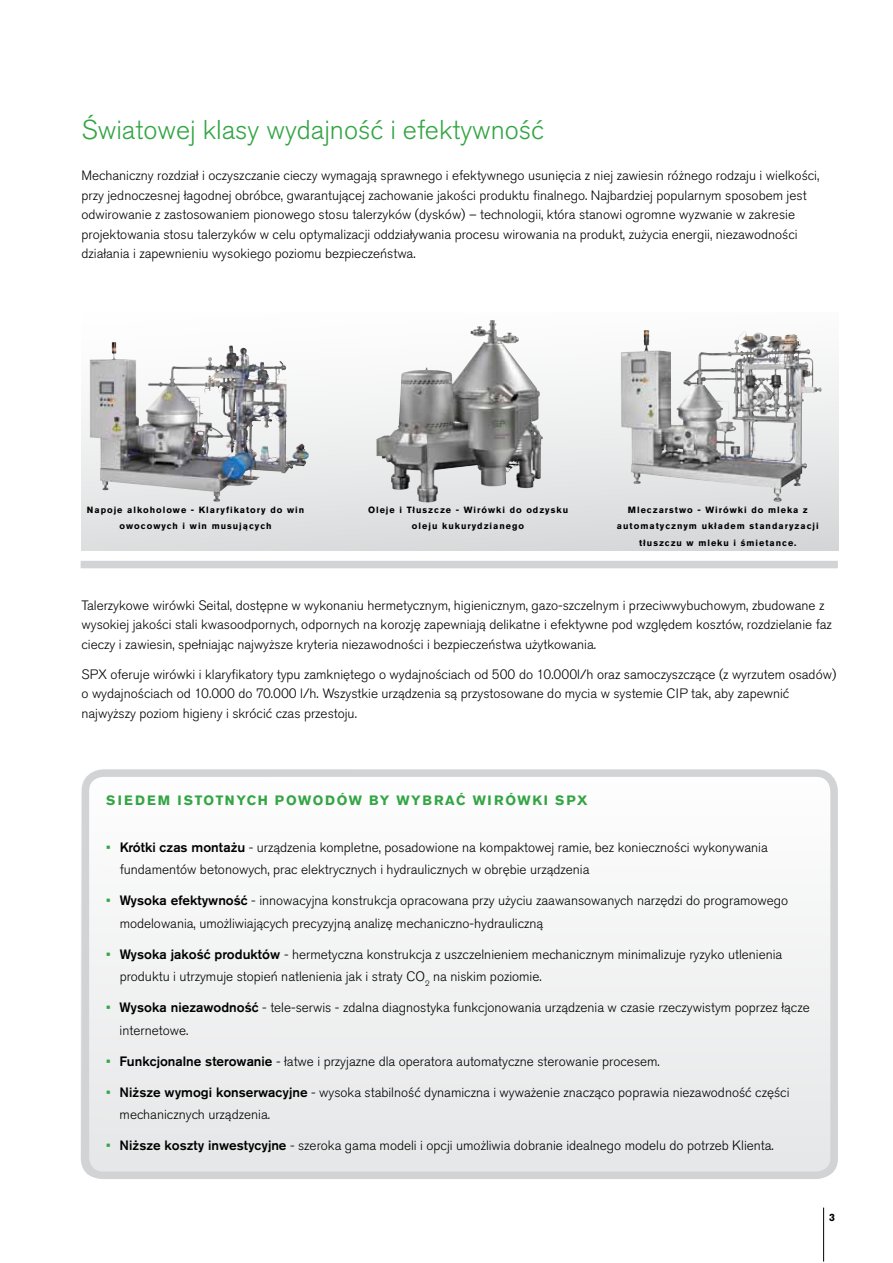
<style>
.page{position:relative;width:893px;height:1263px;background:#fff}
.page>*{position:absolute;margin:0;border:0;box-sizing:border-box;transform-origin:0 0}
.t1{font:300 27px "Akzidenz Grotesk Pro";color:#33a544}
.t2{font:300 13.5px/19.5px "Akzidenz Grotesk Pro";color:#000}
.t3{font:700 13.5px "Akzidenz Grotesk Pro";letter-spacing:.14em;color:#33a544}
.t4{font:700 10.5px "Akzidenz Grotesk Pro";color:#000}
.t5{font:700 9px/16.5px "Akzidenz Grotesk Pro";letter-spacing:.11em;color:#000;text-align:center}
.s1{font-weight:500;color:#33a544}
.s2{font-weight:500}
</style>
<div class="page">
<svg style="left:81px;top:320px;width:757px;height:230px"></svg>
<hr style="left:823px;top:1207px;width:1px;height:54px;background:#000">
<div style="left:81px;top:561px;width:757px;height:7px;background:#d1d3d4"></div>
<div style="left:82px;top:769px;width:755px;height:408px;background:#f2f2f3;border-radius:18px"></div>
<img style="left:621px;top:330px;width:196px;height:172px">
<img style="left:400px;top:320px;width:92px;height:83px">
<img style="left:90px;top:342px;width:219px;height:160px">
<div style="left:82px;top:769px;width:756px;height:410px;border:8px solid #d1d3d4;border-radius:18px"></div>
<h1 class="t1" style="left:81px;top:112px;width:464px">Światowej klasy wydajność i efektywność</h1>
<p class="t2" style="left:81px;top:166px;width:739px">Mechaniczny rozdział i oczyszczanie cieczy wymagają sprawnego i efektywnego usunięcia z niej zawiesin różnego rodzaju i wielkości, przy jednoczesnej łagodnej obróbce, gwarantującej zachowanie jakości produktu finalnego. Najbardziej popularnym sposobem jest odwirowanie z zastosowaniem pionowego stosu talerzyków (dysków) – technologii, która stanowi ogromne wyzwanie w zakresie projektowania stosu talerzyków w celu optymalizacji oddziaływania procesu wirowania na produkt, zużycia energii, niezawodności działania i zapewnieniu wysokiego poziomu bezpieczeństwa.</p>
<p class="t5" style="left:87px;top:501px;width:219px">Napoje alkoholowe - Klaryfikatory do win owocowych i win musujących</p>
<p class="t5" style="left:368px;top:501px;width:202px">Oleje i Tłuszcze - Wirówki do odzysku oleju kukurydzianego</p>
<p class="t5" style="left:617px;top:501px;width:203px">Mleczarstwo - Wirówki do mleka z automatycznym układem standaryzacji tłuszczu w mleku i śmietance.</p>
<p class="t2" style="left:81px;top:595px;width:752px">Talerzykowe wirówki Seital, dostępne w wykonaniu hermetycznym, higienicznym, gazo-szczelnym i przeciwwybuchowym, zbudowane z wysokiej jakości stali kwasoodpornych, odpornych na korozję zapewniają delikatne i efektywne pod względem kosztów, rozdzielanie faz cieczy i zawiesin, spełniając najwyższe kryteria niezawodności i bezpieczeństwa użytkowania.</p>
<p class="t2" style="left:81px;top:664px;width:756px">SPX oferuje wirówki i klaryfikatory typu zamkniętego o wydajnościach od 500 do 10.000l/h oraz samoczyszczące (z wyrzutem osadów) o wydajnościach od 10.000 do 70.000 l/h. Wszystkie urządzenia są przystosowane do mycia w systemie CIP tak, aby zapewnić najwyższy poziom higieny i skrócić czas przestoju.</p>
<p class="t3" style="left:106px;top:792px;width:82px">Sie dem istot</p>
<p class="t3" style="left:225px;top:792px;width:63px">nych powo</p>
<p class="t3" style="left:325px;top:792px;width:264px">dów by wybrać wi rówki SPX</p>
<p class="t2" style="left:120px;top:836px;width:650px;line-height:22.5px;text-indent:-14px"><span class="s1">•</span> <span class="s2">Krótki czas montażu</span> - urządzenia kompletne, posadowione na kompaktowej ramie, bez konieczności wykonywania fundamentów betonowych, prac elektrycznych i hydraulicznych w obrębie urządzenia</p>
<p class="t2" style="left:120px;top:889px;width:670px;line-height:22.5px;text-indent:-14px"><span class="s1">•</span> <span class="s2">Wysoka efektywność</span> - innowacyjna konstrukcja opracowana przy użyciu zaawansowanych narzędzi do programowego modelowania, umożliwiających precyzyjną analizę mechaniczno-hydrauliczną</p>
<p class="t2" style="left:120px;top:943px;width:664px;line-height:22.5px;text-indent:-14px"><span class="s1">•</span> <span class="s2">Wysoka jakość produktów</span> - hermetyczna konstrukcja z uszczelnieniem mechanicznym minimalizuje ryzyko utlenienia produktu i utrzymuje stopień natlenienia jak i straty CO<sub>2</sub> na niskim poziomie.</p>
<p class="t2" style="left:120px;top:996px;width:692px;line-height:22.5px;text-indent:-14px"><span class="s1">•</span> <span class="s2">Wysoka niezawodność</span> - tele-serwis - zdalna diagnostyka funkcjonowania urządzenia w czasie rzeczywistym poprzez łącze internetowe.</p>
<p class="t2" style="left:106px;top:1051px;width:555px"><span class="s1">•</span> <span class="s2">Funkcjonalne sterowanie</span> - łatwe i przyjazne dla operatora automatyczne sterowanie procesem.</p>
<p class="t2" style="left:120px;top:1081px;width:671px;line-height:22.5px;text-indent:-14px"><span class="s1">•</span> <span class="s2">Niższe wymogi konserwacyjne</span> - wysoka stabilność dynamiczna i wyważenie znacząco poprawia niezawodność części mechanicznych urządzenia.</p>
<p class="t2" style="left:106px;top:1136px;width:669px"><span class="s1">•</span> <span class="s2">Niższe koszty inwestycyjne</span> - szeroka gama modeli i opcji umożliwia dobranie idealnego modelu do potrzeb Klienta.</p>
<p class="t4" style="left:829px;top:1210px;width:7px">3</p>
</div>
